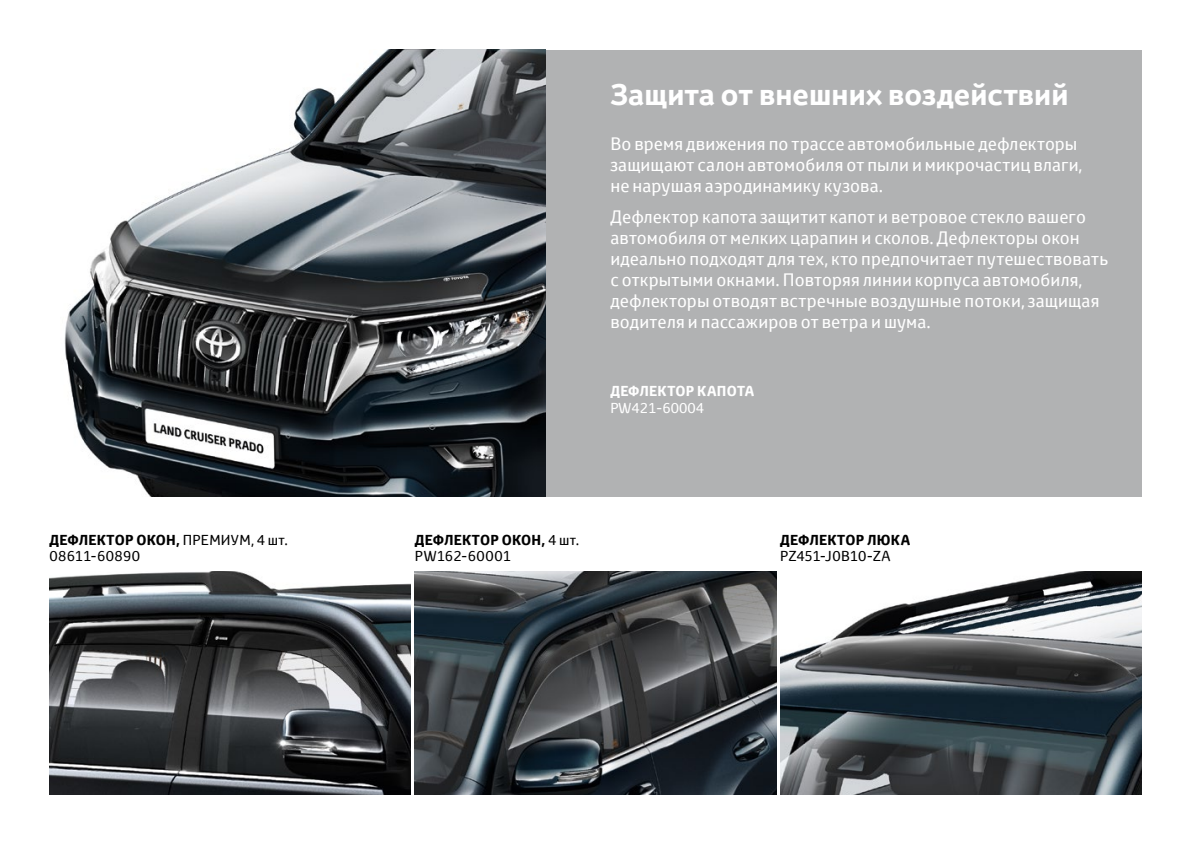
<style>
.page{position:relative;width:1191px;height:844px;background:#fff}
.page>*{position:absolute;margin:0;border:0;box-sizing:border-box;transform-origin:0 0}
.t1{font:700 29.05px "Toyota Display";color:#fff}
.t2{font:17.5px/21px "Toyota Text";letter-spacing:.005em;color:#fff}
.t3{font:14px/16.8px "Toyota Text";letter-spacing:.02em;color:#000}
.t4{font:700 14px "Toyota Text";letter-spacing:.02em;color:#fff}
.t5{font:14px "Toyota Text";color:#000}
.t6{font:700 14px "Toyota Text";letter-spacing:.02em;color:#000}
.t7{font:14px "Toyota Text";color:#fff}
.s1{font-weight:700}
</style>
<div class="page">
<div style="left:546px;top:50px;width:595px;height:446px;background:#b1b2b3"></div>
<img style="left:64px;top:50px;width:482px;height:446px">
<img style="left:50px;top:571px;width:361px;height:223px">
<img style="left:780px;top:571px;width:361px;height:223px">
<img style="left:415px;top:571px;width:361px;height:223px">
<h1 class="t1" style="left:610px;top:75px;width:460px">Защита от внешних воздействий</h1>
<p class="t2" style="left:610px;top:133px;width:473px">Во время движения по трассе автомобильные дефлекторы защищают салон автомобиля от пыли и микрочастиц влаги, не нарушая аэродинамику кузова.</p>
<p class="t2" style="left:610px;top:206px;width:499px">Дефлектор капота защитит капот и ветровое стекло вашего автомобиля от мелких царапин и сколов. Дефлекторы окон идеально подходят для тех, кто предпочитает путешествовать с открытыми окнами. Повторяя линии корпуса автомобиля, дефлекторы отводят встречные воздушные потоки, защищая водителя и пассажиров от ветра и шума.</p>
<p class="t4" style="left:610px;top:382px;width:145px">ДЕФЛЕКТОР КАПОТА</p>
<p class="t7" style="left:610px;top:399px;width:95px">PW421-60004</p>
<p class="t3" style="left:50px;top:531px;width:240px"><span class="s1">ДЕФЛЕКТОР ОКОН,</span> ПРЕМИУМ, 4 шт.<br>08611-60890</p>
<p class="t6" style="left:780px;top:530px;width:131px">ДЕФЛЕКТОР ЛЮКА</p>
<p class="t3" style="left:415px;top:531px;width:166px"><span class="s1">ДЕФЛЕКТОР ОКОН,</span> 4 шт.<br>PW162-60001</p>
<p class="t5" style="left:780px;top:547px;width:112px">PZ451-J0B10-ZA</p>
</div>
